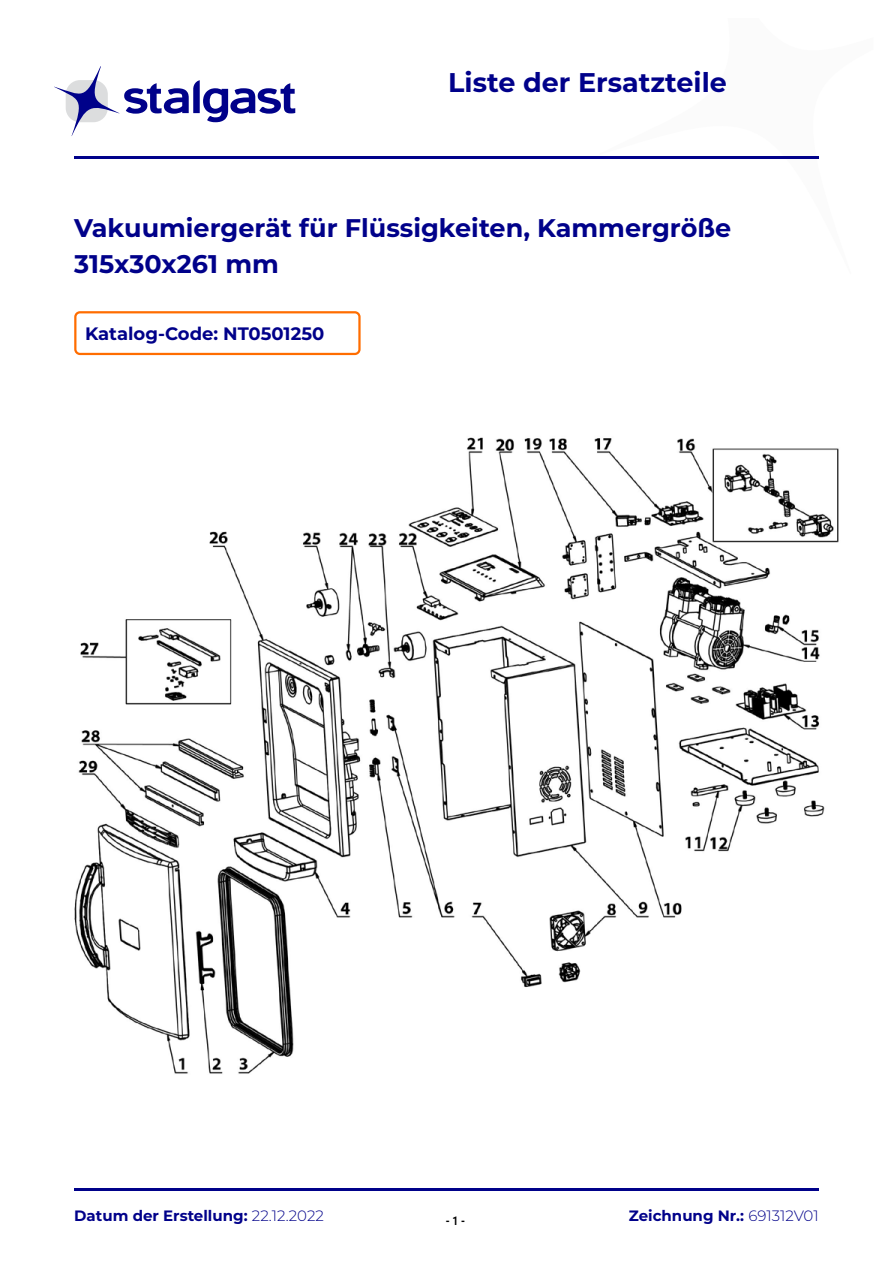
<style>
.page{position:relative;width:893px;height:1263px;background:#fff}
.page>*{position:absolute;margin:0;border:0;box-sizing:border-box;transform-origin:0 0}
.t1{font:700 27px "Montserrat";color:#00018a}
.t2{font:700 25.5px/36px "Montserrat";color:#00018a}
.t3{font:700 18px "Montserrat";color:#00018a}
.t4{font:700 15px "Montserrat";color:#00018a}
.t5{font:700 12px "Roboto";color:#000;scale:.86 1}
.s1{font-weight:300}
</style>
<div class="page">
<svg style="left:54px;top:66px;width:241px;height:70px"></svg>
<hr style="left:74px;top:156px;width:745px;height:2px;background:#00018a">
<hr style="left:74px;top:1188px;width:745px;height:3px;background:#00018a">
<div style="left:74px;top:311px;width:287px;height:44px;border:2px solid #ff6d00;border-radius:5px"></div>
<img style="left:74px;top:437px;width:765px;height:637px">
<p class="t1" style="left:448px;top:63px;width:280px">Liste der Ersatzteile</p>
<p class="t2" style="left:74px;top:209px;width:658px">Vakuumiergerät für Flüssigkeiten, Kammergröße<br>315x30x261 mm</p>
<p class="t3" style="left:85px;top:320px;width:241px">Katalog-Code: NT0501250</p>
<p class="t4" style="left:74px;top:1205px;width:251px">Datum der Erstellung: <span class="s1">22.12.2022</span></p>
<p class="t5" style="left:446px;top:1212px;width:24px">- 1 -</p>
<p class="t4" style="left:629px;top:1205px;width:191px">Zeichnung Nr.: <span class="s1">691312V01</span></p>
</div>
